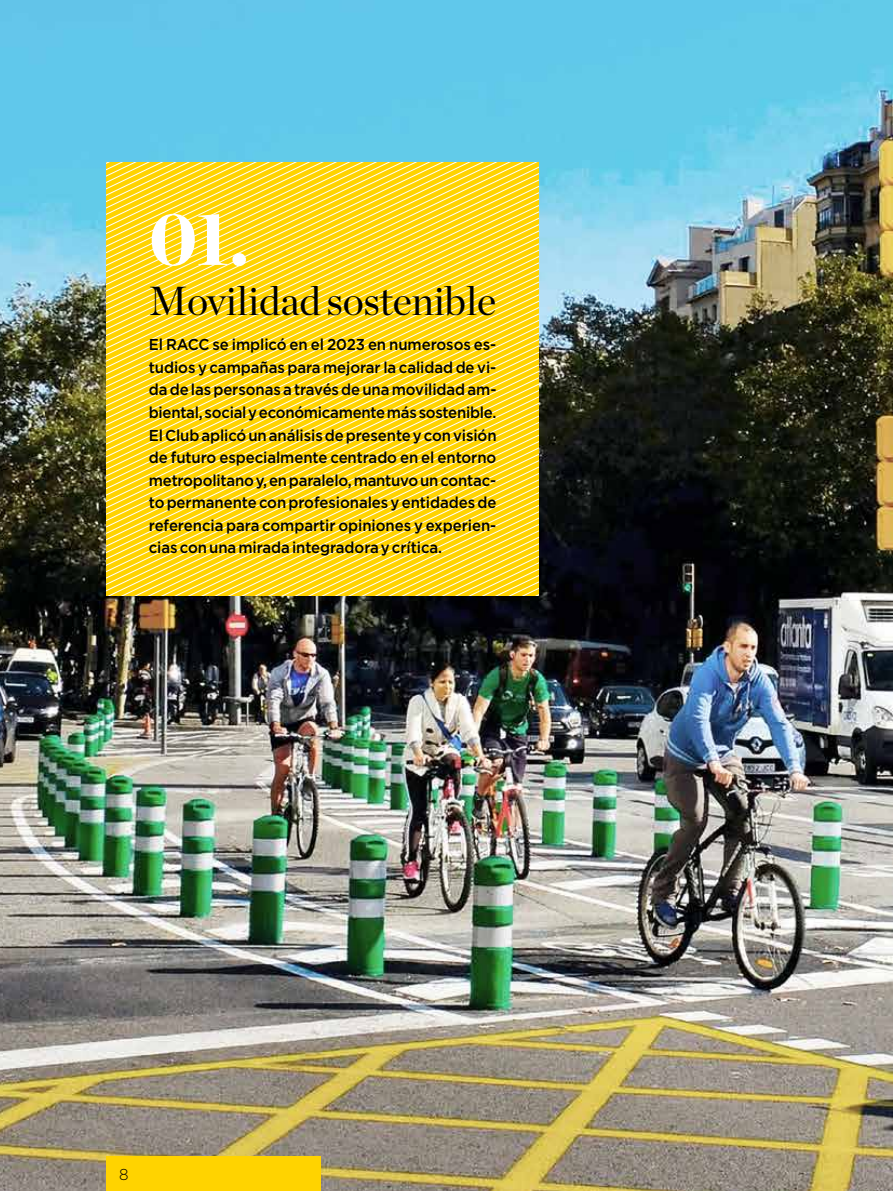
<style>
.page{position:relative;width:893px;height:1191px;background:#fff}
.page>*{position:absolute;margin:0;border:0;box-sizing:border-box;transform-origin:0 0}
.t1{font:900 75px "Chronicle Display";color:#fff}
.t2{font:40.5px "Chronicle Display";letter-spacing:-.005em;color:#000}
.t3{font:500 15.75px/22.5px "Gotham";letter-spacing:-.005em;color:#000;text-align:justify;scale:.95 1}
.t4{font:300 15.75px "Gotham";color:#000;scale:.95 1}
</style>
<div class="page">
<img style="left:0;top:0;width:893px;height:1191px">
<svg style="left:106px;top:259px;width:433px;height:7px;background:#ffda2c"></svg>
<svg style="left:106px;top:272px;width:433px;height:7px;background:#ffda2c"></svg>
<svg style="left:106px;top:291px;width:433px;height:7px;background:#ffda2c"></svg>
<svg style="left:106px;top:298px;width:433px;height:6px;background:#ffda2c"></svg>
<svg style="left:106px;top:304px;width:433px;height:6px;background:#ffda2c"></svg>
<svg style="left:106px;top:310px;width:433px;height:7px;background:#ffda2c"></svg>
<svg style="left:106px;top:317px;width:433px;height:6px;background:#ffda2c"></svg>
<svg style="left:106px;top:323px;width:433px;height:7px;background:#ffda2c"></svg>
<svg style="left:106px;top:330px;width:433px;height:6px;background:#ffda2c"></svg>
<svg style="left:106px;top:336px;width:433px;height:6px;background:#ffda2c"></svg>
<svg style="left:106px;top:342px;width:433px;height:7px;background:#ffda2c"></svg>
<svg style="left:106px;top:349px;width:433px;height:6px;background:#ffda2c"></svg>
<svg style="left:106px;top:355px;width:433px;height:6px;background:#ffda2c"></svg>
<svg style="left:106px;top:361px;width:433px;height:7px;background:#ffda2c"></svg>
<svg style="left:106px;top:368px;width:433px;height:6px;background:#ffda2c"></svg>
<svg style="left:106px;top:374px;width:433px;height:7px;background:#ffda2c"></svg>
<svg style="left:106px;top:381px;width:433px;height:6px;background:#ffda2c"></svg>
<svg style="left:106px;top:387px;width:433px;height:6px;background:#ffda2c"></svg>
<svg style="left:106px;top:393px;width:433px;height:7px;background:#ffda2c"></svg>
<svg style="left:106px;top:400px;width:433px;height:6px;background:#ffda2c"></svg>
<svg style="left:106px;top:406px;width:433px;height:6px;background:#ffda2c"></svg>
<svg style="left:106px;top:412px;width:433px;height:7px;background:#ffda2c"></svg>
<svg style="left:106px;top:419px;width:433px;height:6px;background:#ffda2c"></svg>
<svg style="left:106px;top:425px;width:433px;height:7px;background:#ffda2c"></svg>
<svg style="left:106px;top:432px;width:433px;height:6px;background:#ffda2c"></svg>
<svg style="left:106px;top:438px;width:433px;height:6px;background:#ffda2c"></svg>
<svg style="left:106px;top:444px;width:433px;height:7px;background:#ffda2c"></svg>
<svg style="left:106px;top:451px;width:433px;height:6px;background:#ffda2c"></svg>
<svg style="left:106px;top:457px;width:433px;height:6px;background:#ffda2c"></svg>
<svg style="left:106px;top:463px;width:433px;height:7px;background:#ffda2c"></svg>
<svg style="left:106px;top:470px;width:433px;height:6px;background:#ffda2c"></svg>
<svg style="left:106px;top:476px;width:433px;height:7px;background:#ffda2c"></svg>
<svg style="left:106px;top:483px;width:433px;height:6px;background:#ffda2c"></svg>
<svg style="left:106px;top:489px;width:433px;height:6px;background:#ffda2c"></svg>
<svg style="left:106px;top:495px;width:433px;height:7px;background:#ffda2c"></svg>
<svg style="left:106px;top:502px;width:433px;height:93px;background:#ffda2c"></svg>
<div style="left:106px;top:1157px;width:214px;height:34px;background:#ffd300"></div>
<h1 class="t1" style="left:149px;top:177px;width:102px">01.</h1>
<h2 class="t2" style="left:149px;top:270px;width:349px">Movilidad sostenible</h2>
<p class="t3" style="left:149px;top:333px;width:368px">El RACC se implicó en el 2023 en numerosos es&shy;tudios y campañas para mejorar la calidad de vi&shy;da de las personas a través de una movilidad am&shy;biental, social y económicamente más sostenible.<br>El Club aplicó un análisis de presente y con visión de futuro especialmente centrado en el entorno metropolitano y, en paralelo, mantuvo un contac&shy;to permanente con profesionales y entidades de referencia para compartir opiniones y experien&shy;cias con una mirada integradora y crítica.</p>
<p class="t4" style="left:119px;top:1164px;width:11px">8</p>
</div>
